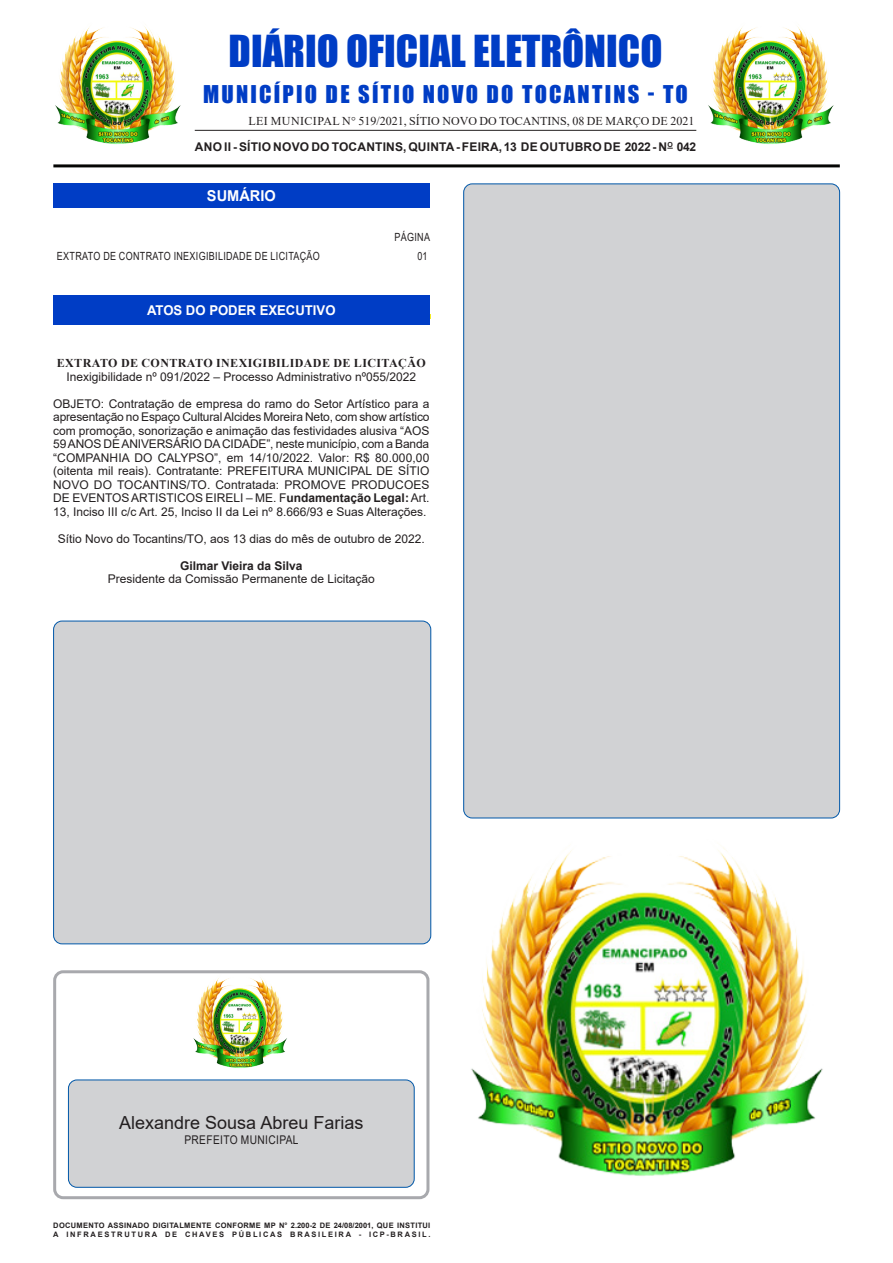
<style>
.page{position:relative;width:893px;height:1263px;background:#fff}
.page>*{position:absolute;margin:0;border:0;box-sizing:border-box;transform-origin:0 0}
.t1{font:40.5px "Impact";color:#003dc5}
.t2{font:22.5px "Impact";letter-spacing:.1em;color:#003dc5}
.t3{font:18px "Arial";color:#231f20}
.Chancela{font:700 15px "Arial";color:#fff}
.Chancela-2{font:700 13.5px "Arial";color:#fff}
.SEM_PARAGRAFO{font:12px/13.5px "Arial";color:#231f20;text-align:justify}
.CARGO{font:12px "Arial";color:#231f20}
.NOME{font:700 12px "Arial";letter-spacing:.015em;color:#231f20}
.CORPO_DE_TEXTO{font:12px "Times New Roman";color:#231f20}
.CIDADE{font:12px "Arial";color:#231f20}
.TITULOS{font:700 12px "Times New Roman";letter-spacing:.035em;color:#231f20}
.SEM_PARAGRAFO-2{font:12px "Arial";letter-spacing:.035em;color:#231f20;scale:.85 1}
.Sumario{font:11.25px "Arial";letter-spacing:.035em;color:#231f20;scale:.8 1}
.t4{font:700 7.5px "Arial";letter-spacing:.04em;color:#231f20}
.t5{font:700 7.5px "Arial";letter-spacing:.225em;color:#231f20}
.s1{font-weight:700}
</style>
<div class="page">
<hr style="left:53px;top:164px;width:787px;height:3px;background:#040503">
<hr style="left:195px;top:130px;width:501px;height:1px;background:#231f20">
<div style="left:53px;top:184px;width:376px;height:24px;background:#003dc5"></div>
<div style="left:53px;top:970px;width:376px;height:229px;border:3px solid #a8a9ad;border-radius:9px"></div>
<div style="left:68px;top:1080px;width:346px;height:107px;background:#d1d2d4;border-radius:9px"></div>
<div style="left:68px;top:1080px;width:346px;height:107px;border:1px solid #0057a8;border-radius:9px"></div>
<div style="left:53px;top:296px;width:376px;height:29px;background:#003dc5"></div>
<img style="left:708px;top:26px;width:126px;height:118px">
<img style="left:55px;top:26px;width:126px;height:118px">
<img style="left:193px;top:977px;width:94px;height:91px">
<div style="left:464px;top:184px;width:376px;height:634px;background:#d1d2d4;border-radius:9px"></div>
<img style="left:471px;top:847px;width:352px;height:329px">
<div style="left:54px;top:621px;width:377px;height:323px;background:#d1d2d4;border-radius:9px"></div>
<div style="left:53px;top:621px;width:378px;height:323px;border:1px solid #0057a8;border-radius:9px"></div>
<p class="t1" style="left:229px;top:19px;width:435px">DIÁRIO OFICIAL ELETRÔNICO</p>
<p class="t2" style="left:203px;top:77px;width:486px">MUNICÍPIO DE SÍTIO NOVO DO TOCANTINS - TO</p>
<p class="CORPO_DE_TEXTO" style="left:248px;top:113px;width:447px">LEI MUNICIPAL N° 519/2021, SÍTIO NOVO DO TOCANTINS, 08 DE MARÇO DE 2021</p>
<p class="NOME" style="left:195px;top:139px;width:503px">ANO II - SÍTIO NOVO DO TOCANTINS, QUINTA - FEIRA, 13 DE OUTUBRO DE 2022 - N<sup>O</sup> 042</p>
<p class="Chancela" style="left:207px;top:185px;width:70px">SUMÁRIO</p>
<p class="Sumario" style="left:394px;top:229px;width:46px">PÁGINA</p>
<p class="Sumario" style="left:57px;top:248px;width:330px">EXTRATO DE CONTRATO INEXIGIBILIDADE DE LICITAÇÃO</p>
<p class="Sumario" style="left:418px;top:248px;width:14px">01</p>
<p class="Chancela-2" style="left:147px;top:301px;width:190px">ATOS DO PODER EXECUTIVO</p>
<p class="TITULOS" style="left:57px;top:355px;width:370px">EXTRATO DE CONTRATO INEXIGIBILIDADE DE LICITAÇÃO</p>
<p class="CARGO" style="left:66px;top:368px;width:351px">Inexigibilidade nº 091/2022 – Processo Administrativo nº055/2022</p>
<p class="SEM_PARAGRAFO" style="left:53px;top:397px;width:378px">OBJETO: Contratação de empresa do ramo do Setor Artístico para a apresentação no Espaço Cultural Alcides Moreira Neto, com show artístico com promoção, sonorização e animação das festividades alusiva “AOS 59 ANOS DE ANIVERSÁRIO DA CIDADE”, neste município, com a Banda “COMPANHIA DO CALYPSO”, em 14/10/2022. Valor: R$ 80.000,00 (oitenta mil reais). Contratante: PREFEITURA MUNICIPAL DE SÍTIO NOVO DO TOCANTINS/TO. Contratada: PROMOVE PRODUCOES DE EVENTOS ARTISTICOS EIRELI – ME. F<span class="s1">undamentação Legal:</span>Art.<br>13, Inciso III c/c Art. 25, Inciso II da Lei nº 8.666/93 e Suas Alterações.</p>
<p class="CIDADE" style="left:58px;top:530px;width:369px">Sítio Novo do Tocantins/TO, aos 13 dias do mês de outubro de 2022.</p>
<p class="NOME" style="left:180px;top:557px;width:124px">Gilmar Vieira da Silva</p>
<p class="CARGO" style="left:108px;top:571px;width:268px">Presidente da Comissão Permanente de Licitação</p>
<p class="t3" style="left:119px;top:1110px;width:246px">Alexandre Sousa Abreu Farias</p>
<p class="SEM_PARAGRAFO-2" style="left:184px;top:1131px;width:136px">PREFEITO MUNICIPAL</p>
<p class="t4" style="left:53px;top:1220px;width:379px">DOCUMENTO ASSINADO DIGITALMENTE CONFORME MP N° 2.200-2 DE 24/08/2001, QUE INSTITUI</p>
<p class="t5" style="left:53px;top:1229px;width:379px">A INFRAESTRUTURA DE CHAVES PÚBLICAS BRASILEIRA - ICP-BRASIL.</p>
</div>
